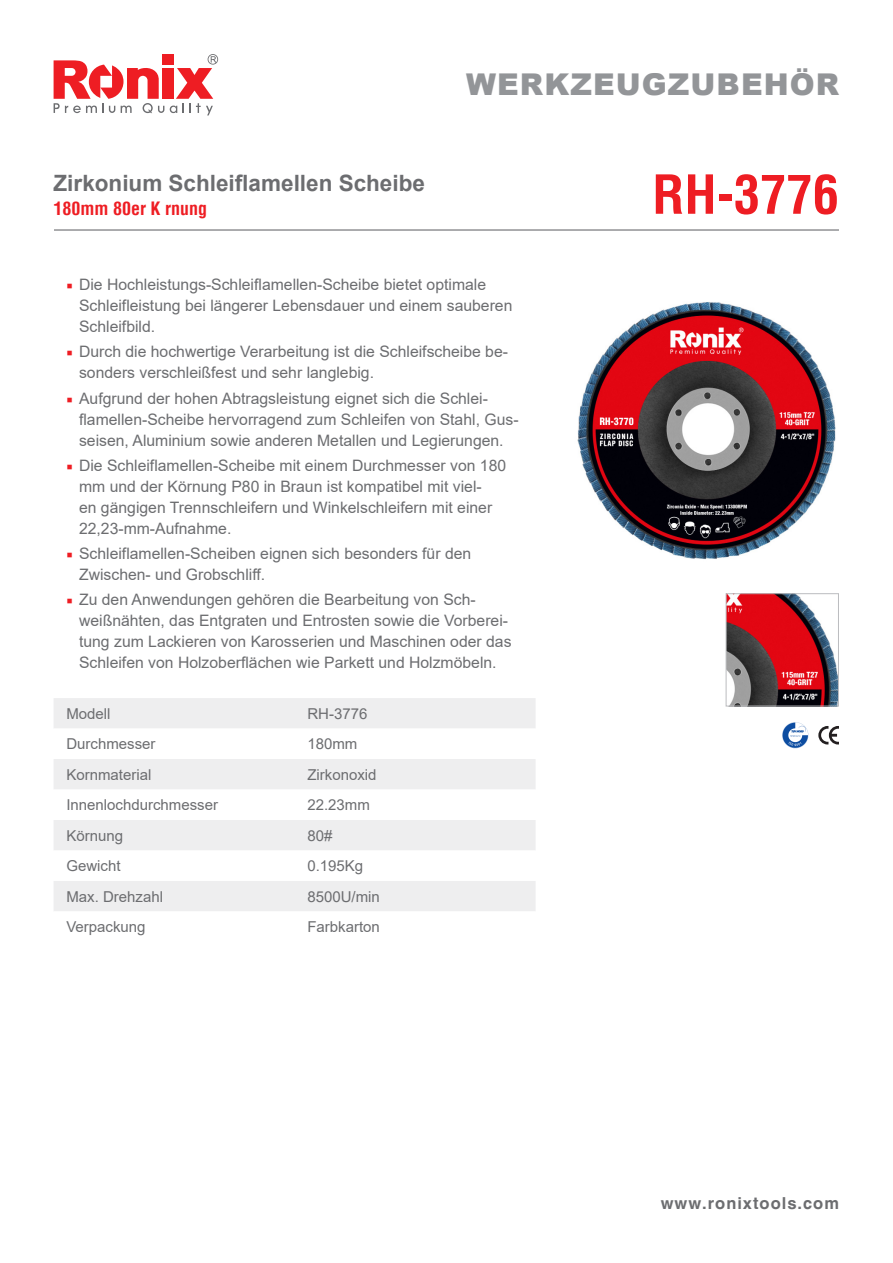
<style>
.page{position:relative;width:893px;height:1263px;background:#fff}
.page>*{position:absolute;margin:0;border:0;box-sizing:border-box;transform-origin:0 0}
.t1{font:700 condensed 52.5px "Helvetica LT";color:#ee1d23}
.t2{font:900 30px "Arial";letter-spacing:.035em;color:#939598}
.t3{font:700 22.5px "Arial";color:#6c6d70}
.t4{font:700 condensed 18px "Helvetica LT";color:#ee1d23}
.t5{font:700 16.5px "Helvetica CE";letter-spacing:.06em;color:#6c6d70}
.t6{font:15.75px/21px "Arial";color:#6c6d70}
.t7{font:15px "Arial";color:#6c6d70}
.s1{font-family:"Minion Pro";color:#ee1d23}
</style>
<div class="page">
<svg style="left:170px;top:54px;width:48px;height:61px"></svg>
<div style="left:162px;top:68px;width:11px;height:31px;background:#ee1d23"></div>
<svg style="left:54px;top:60px;width:110px;height:53px"></svg>
<div style="left:162px;top:54px;width:11px;height:11px;background:#ee1d23"></div>
<div style="left:54px;top:698px;width:482px;height:30px;background:#eeeeef"></div>
<svg style="left:54px;top:759px;width:482px;height:152px;fill:#eeeeef"></svg>
<hr style="left:54px;top:229px;width:785px;height:2px;background:#6c6d70">
<img style="left:728px;top:595px;width:109px;height:109px">
<div style="left:726px;top:593px;width:113px;height:113px;border:1px solid #bcbdc0"></div>
<svg style="left:782px;top:722px;width:26px;height:26px"></svg>
<img style="left:577px;top:302px;width:259px;height:257px">
<svg style="left:818px;top:726px;width:21px;height:18px"></svg>
<p class="t3" style="left:54px;top:167px;width:373px">Zirkonium Schleiflamellen Scheibe</p>
<p class="t4" style="left:54px;top:197px;width:155px">180mm 80er K rnung</p>
<p class="t2" style="left:466px;top:63px;width:374px">WERKZEUGZUBEHÖR</p>
<p class="t1" style="left:652px;top:162px;width:188px">RH-3776</p>
<p class="t6" style="left:79px;top:274px;width:435px;text-indent:-13px"><span class="s1">■</span> Die Hochleistungs-Schleiflamellen-Scheibe bietet optimale<br>Schleifleistung bei längerer Lebensdauer und einem sauberen<br>Schleifbild.</p>
<p class="t6" style="left:79px;top:341px;width:430px;text-indent:-13px"><span class="s1">■</span> Durch die hochwertige Verarbeitung ist die Schleifscheibe be&shy;sonders verschleißfest und sehr langlebig.</p>
<p class="t6" style="left:79px;top:387px;width:441px;text-indent:-13px"><span class="s1">■</span> Aufgrund der hohen Abtragsleistung eignet sich die Schlei&shy;flamellen-Scheibe hervorragend zum Schleifen von Stahl, Gus&shy;seisen, Aluminium sowie anderen Metallen und Legierungen.</p>
<p class="t6" style="left:79px;top:455px;width:429px;text-indent:-13px"><span class="s1">■</span> Die Schleiflamellen-Scheibe mit einem Durchmesser von 180 mm und der Körnung P80 in Braun ist kompatibel mit viel-<br>en gängigen Trennschleifern und Winkelschleifern mit einer 22,23-mm-Aufnahme.</p>
<p class="t6" style="left:79px;top:543px;width:394px;text-indent:-13px"><span class="s1">■</span> Schleiflamellen-Scheiben eignen sich besonders für den<br>Zwischen- und Grobschliff.</p>
<p class="t6" style="left:79px;top:589px;width:434px;text-indent:-13px"><span class="s1">■</span> Zu den Anwendungen gehören die Bearbeitung von Sch&shy;weißnähten, das Entgraten und Entrosten sowie die Vorberei&shy;tung zum Lackieren von Karosserien und Maschinen oder das Schleifen von Holzoberflächen wie Parkett und Holzmöbeln.</p>
<p class="t7" style="left:66px;top:703px;width:46px">Modell</p>
<p class="t7" style="left:307px;top:703px;width:62px">RH-3776</p>
<p class="t7" style="left:66px;top:734px;width:91px">Durchmesser</p>
<p class="t7" style="left:307px;top:734px;width:52px">180mm</p>
<p class="t7" style="left:66px;top:764px;width:87px">Kornmaterial</p>
<p class="t7" style="left:307px;top:764px;width:71px">Zirkonoxid</p>
<p class="t7" style="left:66px;top:795px;width:153px">Innenlochdurchmesser</p>
<p class="t7" style="left:307px;top:795px;width:64px">22.23mm</p>
<p class="t7" style="left:66px;top:825px;width:58px">Körnung</p>
<p class="t7" style="left:307px;top:825px;width:27px">80#</p>
<p class="t7" style="left:66px;top:855px;width:56px">Gewicht</p>
<p class="t7" style="left:307px;top:855px;width:57px">0.195Kg</p>
<p class="t7" style="left:66px;top:886px;width:98px">Max. Drehzahl</p>
<p class="t7" style="left:307px;top:886px;width:74px">8500U/min</p>
<p class="t7" style="left:66px;top:916px;width:81px">Verpackung</p>
<p class="t7" style="left:307px;top:916px;width:74px">Farbkarton</p>
<p class="t5" style="left:661px;top:1193px;width:180px">www.ronixtools.com</p>
</div>
